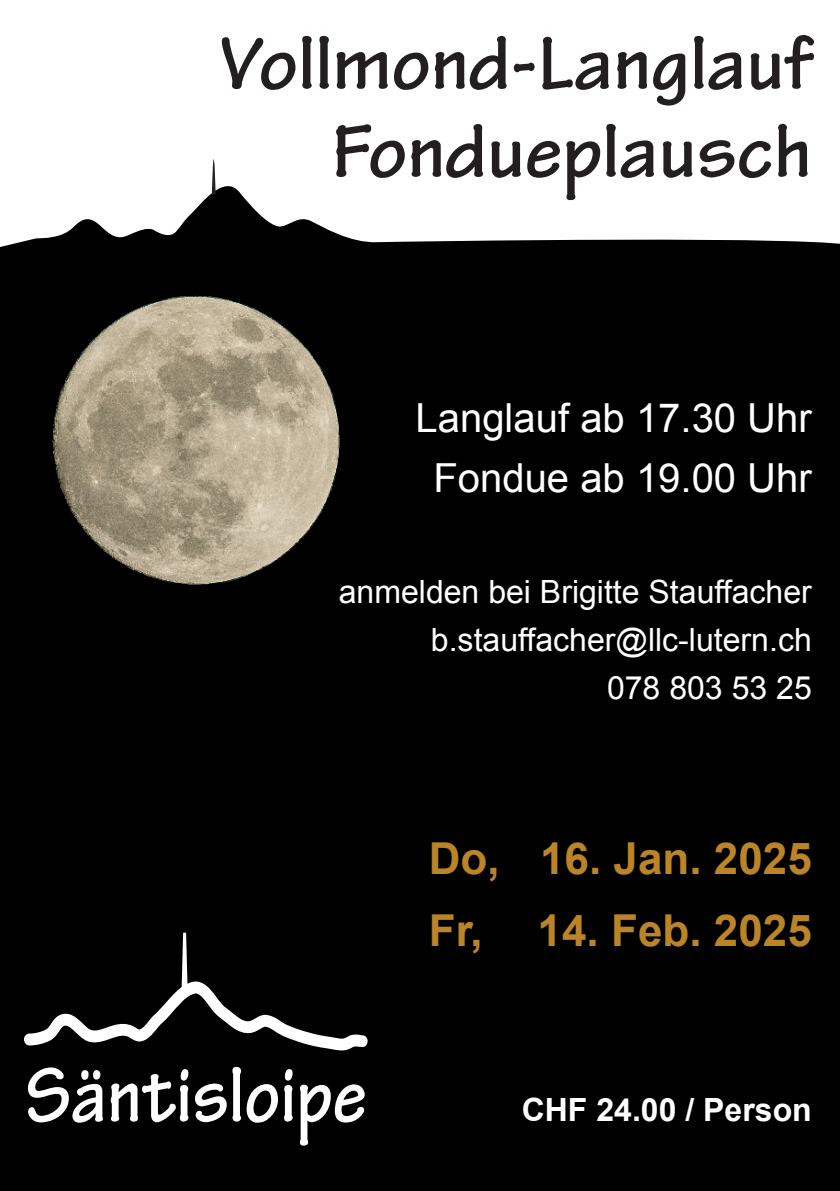
<style>
.page{position:relative;width:840px;height:1191px;background:#fff}
.page>*{position:absolute;margin:0;border:0;box-sizing:border-box;transform-origin:0 0}
.t1{font:700 82.8px "Tekton Pro";color:#fff;scale:.88 1}
.t2{font:700 80px/88px "Tekton Pro";color:#231f20;text-align:right}
.t3{font:700 44px/72px "Arial";color:#ba8427}
.t4{font:40px/60px "Arial";color:#fff;text-align:center}
.t5{font:32px/48px "Arial";color:#fff;text-align:right}
.t6{font:700 32px "Arial";color:#fff}
</style>
<div class="page">
<div style="left:0;top:177px;width:839px;height:1014px;background:#000001"></div>
<svg style="left:212px;top:159px;width:3px;height:36px"></svg>
<svg style="left:24px;top:931px;width:344px;height:119px;background:#1e1e1f"></svg>
<img style="left:46px;top:283px;width:299px;height:308px">
<h2 class="t2" style="left:219px;top:21px;width:593px">Vollmond-Langlauf<br>Fondueplausch</h2>
<p class="t4" style="left:415px;top:388px;width:397px">Langlauf ab 17.30 Uhr<br>Fondue ab 19.00 Uhr</p>
<p class="t5" style="left:338px;top:568px;width:474px">anmelden bei Brigitte Stauffacher b.stauffacher@llc-lutern.ch<br>078 803 53 25</p>
<h1 class="t1" style="left:25px;top:1046px;width:389px">Säntisloipe</h1>
<h3 class="t3" style="left:428px;top:824px;width:384px">Do, 16. Jan. 2025<br>Fr, 14. Feb. 2025</h3>
<p class="t6" style="left:521px;top:1088px;width:291px">CHF 24.00 / Person</p>
</div>
